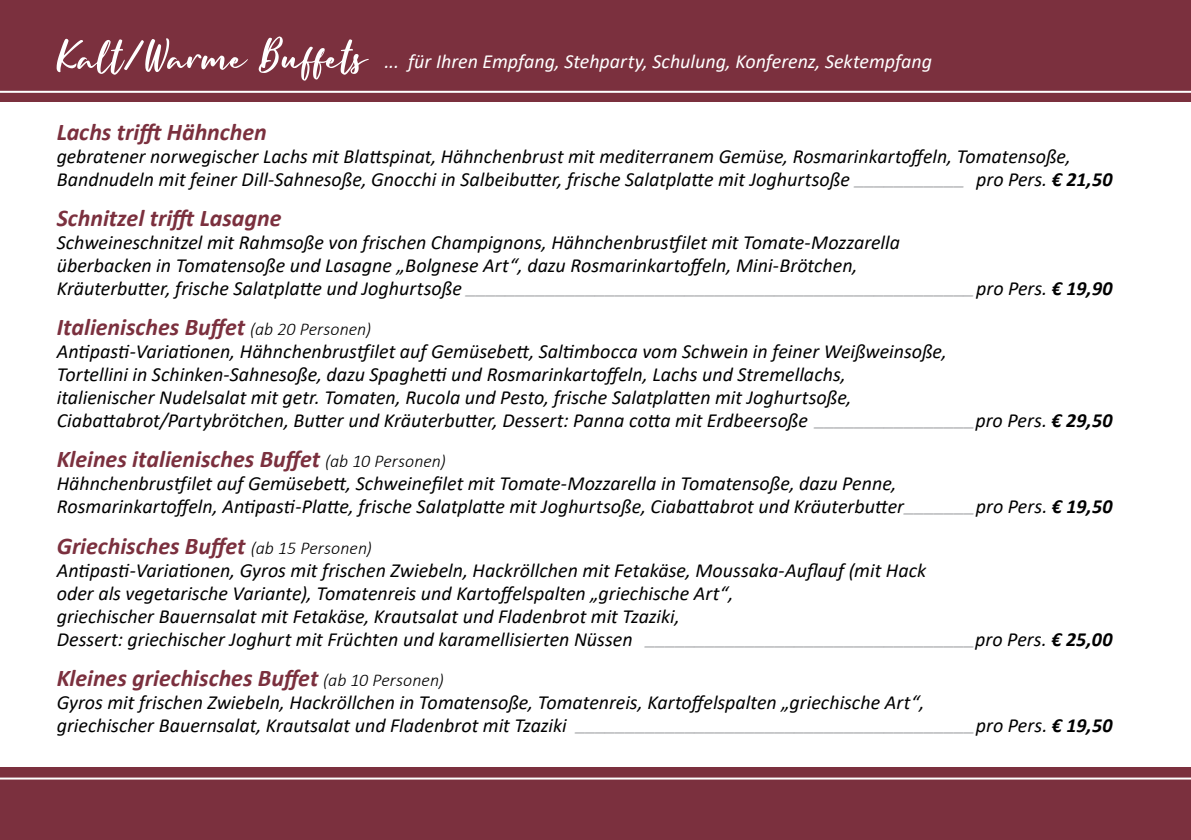
<style>
.page{position:relative;width:1191px;height:840px;background:#fff}
.page>*{position:absolute;margin:0;border:0;box-sizing:border-box;transform-origin:0 0}
.t1{font:italic 700 24px "Calibri";color:#7b303e}
.t2{font:italic 20px/23px "Calibri";color:#000}
.t3{font:italic 20px "Calibri";color:#fff}
.s1{font-weight:300;color:#939598}
.s2{font-weight:700}
.s3{font-weight:300;font-size:18px;color:#000}
</style>
<div class="page">
<div style="left:0;top:0;width:1191px;height:839px;background:#7b303e"></div>
<hr style="left:0;top:91px;width:1191px;height:2px;background:#fff">
<hr style="left:0;top:777px;width:1191px;height:2px;background:#fff">
<div style="left:0;top:102px;width:1191px;height:663px;background:#fff"></div>
<svg style="left:57px;top:36px;width:312px;height:45px"></svg>
<p class="t3" style="left:384px;top:48px;width:549px">... für Ihren Empfang, Stehparty, Schulung, Konferenz, Sektempfang</p>
<p class="t1" style="left:57px;top:115px;width:212px">Lachs trifft Hähnchen</p>
<p class="t2" style="left:57px;top:144px;width:1057px">gebratener norwegischer Lachs mit Blattspinat, Hähnchenbrust mit mediterranem Gemüse, Rosmarinkartoffeln, Tomatensoße,<br>Bandnudeln mit feiner Dill-Sahnesoße, Gnocchi in Salbeibutter, frische Salatplatte mit Joghurtsoße <span class="s1">___________</span> pro Pers. <span class="s2">€ 21,50</span></p>
<p class="t1" style="left:57px;top:201px;width:226px">Schnitzel trifft Lasagne</p>
<p class="t2" style="left:57px;top:230px;width:1057px">Schweineschnitzel mit Rahmsoße von frischen Champignons, Hähnchenbrustfilet mit Tomate-Mozzarella<br>überbacken in Tomatensoße und Lasagne „Bolgnese Art“, dazu Rosmarinkartoffeln, Mini-Brötchen,<br>Kräuterbutter, frische Salatplatte und Joghurtsoße <span class="s1">___________________________________________________</span>pro Pers. <span class="s2">€ 19,90</span></p>
<p class="t1" style="left:57px;top:310px;width:316px">Italienisches Buffet <span class="s3">(ab 20 Personen)</span></p>
<p class="t2" style="left:57px;top:339px;width:1057px">Antipasti-Variationen, Hähnchenbrustfilet auf Gemüsebett, Saltimbocca vom Schwein in feiner Weißweinsoße,<br>Tortellini in Schinken-Sahnesoße, dazu Spaghetti und Rosmarinkartoffeln, Lachs und Stremellachs,<br>italienischer Nudelsalat mit getr. Tomaten, Rucola und Pesto, frische Salatplatten mit Joghurtsoße,<br>Ciabattabrot/Partybrötchen, Butter und Kräuterbutter, Dessert: Panna cotta mit Erdbeersoße <span class="s1">________________</span>pro Pers. <span class="s2">€ 29,50</span></p>
<p class="t1" style="left:57px;top:442px;width:391px">Kleines italienisches Buffet <span class="s3">(ab 10 Personen)</span></p>
<p class="t2" style="left:57px;top:471px;width:1057px">Hähnchenbrustfilet auf Gemüsebett, Schweinefilet mit Tomate-Mozzarella in Tomatensoße, dazu Penne,<br>Rosmarinkartoffeln, Antipasti-Platte, frische Salatplatte mit Joghurtsoße, Ciabattabrot und Kräuterbutter<span class="s1">_______</span>pro Pers. <span class="s2">€ 19,50</span></p>
<p class="t1" style="left:57px;top:528px;width:317px">Griechisches Buffet <span class="s3">(ab 15 Personen)</span></p>
<p class="t2" style="left:57px;top:557px;width:1057px">Antipasti-Variationen, Gyros mit frischen Zwiebeln, Hackröllchen mit Fetakäse, Moussaka-Auflauf (mit Hack<br>oder als vegetarische Variante), Tomatenreis und Kartoffelspalten „griechische Art“,<br>griechischer Bauernsalat mit Fetakäse, Krautsalat und Fladenbrot mit Tzaziki,<br>Dessert: griechischer Joghurt mit Früchten und karamellisierten Nüssen <span class="s1">_________________________________</span>pro Pers. <span class="s2">€ 25,00</span></p>
<p class="t1" style="left:57px;top:660px;width:389px">Kleines griechisches Buffet <span class="s3">(ab 10 Personen)</span></p>
<p class="t2" style="left:57px;top:689px;width:1057px">Gyros mit frischen Zwiebeln, Hackröllchen in Tomatensoße, Tomatenreis, Kartoffelspalten „griechische Art“,<br>griechischer Bauernsalat, Krautsalat und Fladenbrot mit Tzaziki <span class="s1">________________________________________</span>pro Pers. <span class="s2">€ 19,50</span></p>
</div>
